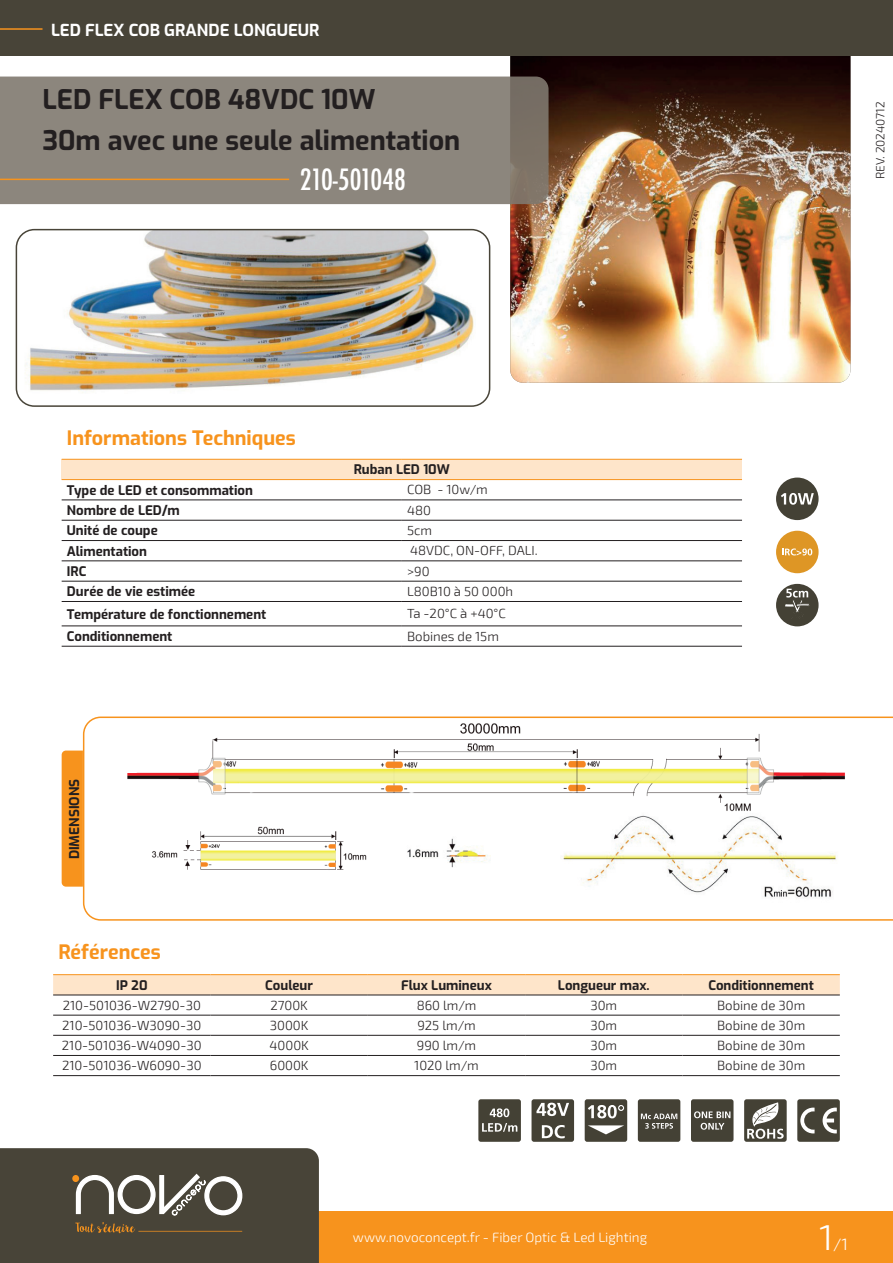
<style>
.page{position:relative;width:893px;height:1263px;background:#fff}
.page>*{position:absolute;margin:0;border:0;box-sizing:border-box;transform-origin:0 0}
.t1{font:500 condensed 28.5px "Futura";letter-spacing:-.03em;color:#fff}
.t2{font:700 27px/40.5px "Exo";color:#231f20}
.t3{font:700 19.8px "Exo";color:#f7931d}
.t4{font:700 16.5px "Exo";color:#fff}
.t5{font:300 16.5px "Exo 2";color:#fff}
.t6{font:300 13.5px "Exo 2";color:#fff}
.t7{font:700 13.5px "Exo";color:#231f20}
.t8{font:300 13.2px "Exo 2";color:#231f20}
.t9{font:700 13.2px "Exo";color:#231f20}
.t10{font:300 12px "Exo 2";color:#231f20}
.s1{font-size:36px}
</style>
<div class="page">
<img style="left:510px;top:55px;width:340px;height:328px">
<svg style="left:0;top:77px;width:549px;height:127px;fill:#8c867d"></svg>
<hr style="left:0;top:179px;width:289px;height:1px;background:#f7931d">
<div style="left:0;top:1212px;width:893px;height:51px;background:#f7931d"></div>
<svg style="left:0;top:1148px;width:319px;height:115px"></svg>
<div style="left:72px;top:1175px;width:7px;height:7px;background:#f7931d;border-radius:50%"></div>
<svg style="left:82px;top:716px;width:811px;height:205px"></svg>
<div style="left:62px;top:750px;width:21px;height:137px;background:#f7931d"></div>
<div style="left:0;top:0;width:893px;height:55px;background:#484438"></div>
<hr style="left:0;top:28px;width:43px;height:2px;background:#f7931d">
<div style="left:478px;top:1099px;width:43px;height:43px;background:#444135;border-radius:2px"></div>
<svg style="left:490px;top:1108px;width:19px;height:9px"></svg>
<svg style="left:482px;top:1123px;width:35px;height:9px"></svg>
<div style="left:531px;top:1099px;width:43px;height:43px;background:#444135;border-radius:2px"></div>
<svg style="left:536px;top:1103px;width:33px;height:13px"></svg>
<svg style="left:542px;top:1125px;width:23px;height:13px"></svg>
<svg style="left:585px;top:1099px;width:42px;height:43px"></svg>
<svg style="left:638px;top:1099px;width:42px;height:43px"></svg>
<svg style="left:691px;top:1099px;width:42px;height:43px"></svg>
<svg style="left:744px;top:1099px;width:43px;height:43px"></svg>
<svg style="left:797px;top:1099px;width:43px;height:43px"></svg>
<div style="left:776px;top:478px;width:43px;height:42px;background:#444135;border-radius:50%"></div>
<svg style="left:781px;top:493px;width:33px;height:12px"></svg>
<div style="left:776px;top:531px;width:43px;height:42px;background:#de9625;border-radius:50%"></div>
<svg style="left:782px;top:548px;width:30px;height:7px"></svg>
<div style="left:776px;top:584px;width:43px;height:42px;background:#444135;border-radius:50%"></div>
<svg style="left:785px;top:589px;width:25px;height:28px"></svg>
<img style="left:17px;top:230px;width:472px;height:163px">
<div style="left:16px;top:229px;width:474px;height:178px;border:2px solid #484438;border-radius:18px"></div>
<div style="left:62px;top:459px;width:680px;height:21px;background:#fee5ca"></div>
<svg style="left:62px;top:480px;width:680px;height:1px"></svg>
<svg style="left:62px;top:500px;width:680px;height:146px"></svg>
<hr style="left:62px;top:459px;width:340px;height:1px;background:#f7931d">
<hr style="left:402px;top:459px;width:340px;height:1px;background:#f7931d">
<hr style="left:62px;top:479px;width:340px;height:1px;background:#f7931d">
<hr style="left:402px;top:479px;width:340px;height:1px;background:#f7931d">
<hr style="left:62px;top:499px;width:340px;height:1px;background:#231f20">
<hr style="left:402px;top:499px;width:340px;height:1px;background:#231f20">
<hr style="left:62px;top:520px;width:340px;height:1px;background:#231f20">
<hr style="left:402px;top:520px;width:340px;height:1px;background:#231f20">
<hr style="left:62px;top:540px;width:340px;height:1px;background:#231f20">
<hr style="left:402px;top:540px;width:340px;height:1px;background:#231f20">
<hr style="left:62px;top:560px;width:340px;height:1px;background:#231f20">
<hr style="left:402px;top:560px;width:340px;height:1px;background:#231f20">
<hr style="left:62px;top:581px;width:340px;height:1px;background:#231f20">
<hr style="left:402px;top:581px;width:340px;height:1px;background:#231f20">
<hr style="left:62px;top:601px;width:340px;height:1px;background:#231f20">
<hr style="left:402px;top:601px;width:340px;height:1px;background:#231f20">
<hr style="left:62px;top:625px;width:340px;height:1px;background:#231f20">
<hr style="left:402px;top:625px;width:340px;height:1px;background:#231f20">
<hr style="left:62px;top:646px;width:340px;height:1px;background:#231f20">
<hr style="left:402px;top:646px;width:340px;height:1px;background:#231f20">
<div style="left:53px;top:975px;width:787px;height:19px;background:#fee5ca"></div>
<svg style="left:53px;top:995px;width:787px;height:40px"></svg>
<hr style="left:53px;top:974px;width:157px;height:1px;background:#f7931d">
<hr style="left:210px;top:974px;width:158px;height:1px;background:#f7931d">
<hr style="left:368px;top:974px;width:157px;height:1px;background:#f7931d">
<hr style="left:525px;top:974px;width:157px;height:1px;background:#f7931d">
<hr style="left:682px;top:974px;width:158px;height:1px;background:#f7931d">
<hr style="left:53px;top:994px;width:157px;height:1px;background:#231f20">
<hr style="left:210px;top:994px;width:158px;height:1px;background:#231f20">
<hr style="left:368px;top:994px;width:157px;height:1px;background:#231f20">
<hr style="left:525px;top:994px;width:157px;height:1px;background:#231f20">
<hr style="left:682px;top:994px;width:158px;height:1px;background:#231f20">
<hr style="left:53px;top:1015px;width:157px;height:1px;background:#231f20">
<hr style="left:210px;top:1015px;width:158px;height:1px;background:#231f20">
<hr style="left:368px;top:1015px;width:157px;height:1px;background:#231f20">
<hr style="left:525px;top:1015px;width:157px;height:1px;background:#231f20">
<hr style="left:682px;top:1015px;width:158px;height:1px;background:#231f20">
<hr style="left:53px;top:1035px;width:157px;height:1px;background:#231f20">
<hr style="left:210px;top:1035px;width:158px;height:1px;background:#231f20">
<hr style="left:368px;top:1035px;width:157px;height:1px;background:#231f20">
<hr style="left:525px;top:1035px;width:157px;height:1px;background:#231f20">
<hr style="left:682px;top:1035px;width:158px;height:1px;background:#231f20">
<hr style="left:53px;top:1055px;width:157px;height:1px;background:#231f20">
<hr style="left:210px;top:1055px;width:158px;height:1px;background:#231f20">
<hr style="left:368px;top:1055px;width:157px;height:1px;background:#231f20">
<hr style="left:525px;top:1055px;width:157px;height:1px;background:#231f20">
<hr style="left:682px;top:1055px;width:158px;height:1px;background:#231f20">
<hr style="left:53px;top:1075px;width:157px;height:1px;background:#231f20">
<hr style="left:210px;top:1075px;width:158px;height:1px;background:#231f20">
<hr style="left:368px;top:1075px;width:157px;height:1px;background:#231f20">
<hr style="left:525px;top:1075px;width:157px;height:1px;background:#231f20">
<hr style="left:682px;top:1075px;width:158px;height:1px;background:#231f20">
<img style="left:120px;top:722px;width:736px;height:92px">
<img style="left:561px;top:813px;width:289px;height:89px">
<img style="left:151px;top:824px;width:217px;height:47px">
<img style="left:402px;top:836px;width:89px;height:34px">
<p class="t4" style="left:51px;top:17px;width:270px">LED FLEX COB GRANDE LONGUEUR</p>
<h2 class="t2" style="left:43px;top:77px;width:419px">LED FLEX COB 48VDC 10W<br>30m avec une seule alimentation</h2>
<h1 class="t1" style="left:300px;top:162px;width:108px">210-501048</h1>
<p class="t10" style="left:873px;top:179px;width:80px;rotate:-90deg">REV. 20240712</p>
<h3 class="t3" style="left:67px;top:423px;width:230px">Informations Techniques</h3>
<p class="t9" style="left:354px;top:459px;width:98px">Ruban LED 10W</p>
<p class="t9" style="left:67px;top:480px;width:188px">Type de LED et consommation</p>
<p class="t8" style="left:407px;top:482px;width:82px">COB - 10w/m</p>
<p class="t9" style="left:67px;top:500px;width:114px">Nombre de LED/m</p>
<p class="t8" style="left:407px;top:502px;width:25px">480</p>
<p class="t9" style="left:67px;top:520px;width:92px">Unité de coupe</p>
<p class="t8" style="left:407px;top:523px;width:26px">5cm</p>
<p class="t9" style="left:67px;top:541px;width:82px">Alimentation</p>
<p class="t8" style="left:410px;top:543px;width:129px">48VDC, ON-OFF, DALI.</p>
<p class="t9" style="left:67px;top:561px;width:21px">IRC</p>
<p class="t8" style="left:407px;top:563px;width:24px">&gt;90</p>
<p class="t9" style="left:67px;top:581px;width:130px">Durée de vie estimée</p>
<p class="t8" style="left:407px;top:584px;width:108px">L80B10 à 50 000h</p>
<p class="t9" style="left:67px;top:604px;width:201px">Température de fonctionnement</p>
<p class="t8" style="left:407px;top:606px;width:100px">Ta -20°C à +40°C</p>
<p class="t9" style="left:67px;top:626px;width:107px">Conditionnement</p>
<p class="t8" style="left:407px;top:628px;width:93px">Bobines de 15m</p>
<p class="t7" style="left:64px;top:859px;width:82px;rotate:-90deg">DIMENSIONS</p>
<h3 class="t3" style="left:58px;top:936px;width:104px">Références</h3>
<p class="t9" style="left:116px;top:975px;width:33px">IP 20</p>
<p class="t9" style="left:265px;top:975px;width:49px">Couleur</p>
<p class="t9" style="left:401px;top:975px;width:92px">Flux Lumineux</p>
<p class="t9" style="left:558px;top:975px;width:93px">Longueur max.</p>
<p class="t9" style="left:708px;top:975px;width:107px">Conditionnement</p>
<p class="t8" style="left:63px;top:997px;width:140px">210-501036-W2790-30</p>
<p class="t8" style="left:270px;top:997px;width:39px">2700K</p>
<p class="t8" style="left:417px;top:997px;width:61px">860 lm/m</p>
<p class="t8" style="left:590px;top:997px;width:28px">30m</p>
<p class="t8" style="left:717px;top:997px;width:90px">Bobine de 30m</p>
<p class="t8" style="left:62px;top:1017px;width:141px">210-501036-W3090-30</p>
<p class="t8" style="left:270px;top:1017px;width:40px">3000K</p>
<p class="t8" style="left:417px;top:1017px;width:60px">925 lm/m</p>
<p class="t8" style="left:590px;top:1017px;width:28px">30m</p>
<p class="t8" style="left:717px;top:1017px;width:90px">Bobine de 30m</p>
<p class="t8" style="left:62px;top:1038px;width:141px">210-501036-W4090-30</p>
<p class="t8" style="left:270px;top:1038px;width:41px">4000K</p>
<p class="t8" style="left:417px;top:1038px;width:61px">990 lm/m</p>
<p class="t8" style="left:590px;top:1038px;width:28px">30m</p>
<p class="t8" style="left:717px;top:1038px;width:90px">Bobine de 30m</p>
<p class="t8" style="left:62px;top:1058px;width:141px">210-501036-W6090-30</p>
<p class="t8" style="left:270px;top:1058px;width:40px">6000K</p>
<p class="t8" style="left:414px;top:1058px;width:66px">1020 lm/m</p>
<p class="t8" style="left:590px;top:1058px;width:28px">30m</p>
<p class="t8" style="left:717px;top:1058px;width:90px">Bobine de 30m</p>
<p class="t6" style="left:353px;top:1230px;width:296px">www.novoconcept.fr - Fiber Optic &amp; Led Lighting</p>
<p class="t5" style="left:819px;top:1235px;width:30px"><span class="s1">1</span>/1</p>
</div>
